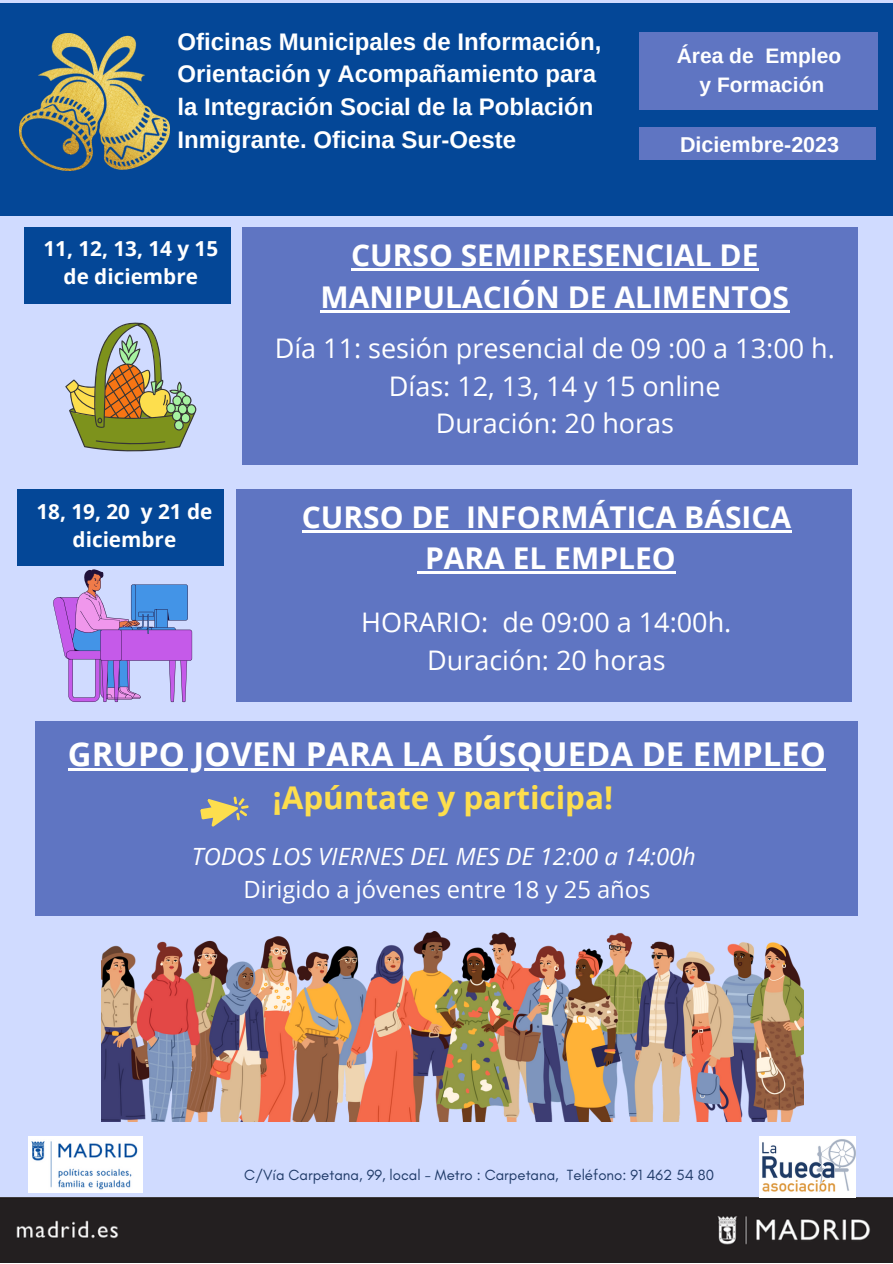
<style>
.page{position:relative;width:893px;height:1264px;background:#fff}
.page>*{position:absolute;margin:0;border:0;box-sizing:border-box;transform-origin:0 0}
.t1{font:700 32.85px "Open Sans";color:#fff}
.t2{font:700 31.35px "Open Sans";color:#fdde4d}
.t3{font:700 30px/42px "Open Sans";color:#fff;text-align:center}
.t4{font:27px "Open Sans";color:#fff}
.t5{font:700 24px/32.5px "Arimo";color:#fff}
.t6{font:italic 23.7px "Open Sans";color:#fff}
.t7{font:23.7px "Open Sans";color:#fff}
.t8{font:700 21.45px "Arimo";color:#fff}
.t9{font:700 21px "Arimo";color:#fff}
.t10{font:700 20.7px/28px "Open Sans";color:#fff;text-align:center}
.t11{font:15px "Glacial Indifference";color:#1f3a68}
</style>
<div class="page">
<div style="left:0;top:0;width:892px;height:1262px;background:#d0dbff"></div>
<div style="left:0;top:1197px;width:892px;height:65px;background:#231f20"></div>
<img style="left:759px;top:1136px;width:96px;height:60px">
<div style="left:0;top:3px;width:892px;height:213px;background:#044797"></div>
<div style="left:639px;top:32px;width:239px;height:78px;background:#5f75c2"></div>
<div style="left:639px;top:127px;width:236px;height:33px;background:#5f75c2"></div>
<img style="left:19px;top:33px;width:151px;height:137px">
<img style="left:29px;top:1136px;width:113px;height:56px">
<div style="left:35px;top:720px;width:822px;height:195px;background:#5f75c2"></div>
<hr style="left:68px;top:768px;width:565px;height:2px;background:#fff">
<hr style="left:633px;top:768px;width:193px;height:2px;background:#fff">
<svg style="left:200px;top:796px;width:49px;height:31px"></svg>
<div style="left:24px;top:227px;width:207px;height:76px;background:#044797"></div>
<div style="left:243px;top:227px;width:614px;height:237px;background:#5f75c2"></div>
<svg style="left:65px;top:322px;width:131px;height:130px"></svg>
<hr style="left:351px;top:268px;width:407px;height:3px;background:#fff">
<hr style="left:320px;top:310px;width:469px;height:3px;background:#fff">
<img style="left:102px;top:931px;width:701px;height:190px">
<div style="left:17px;top:489px;width:207px;height:77px;background:#044797"></div>
<div style="left:236px;top:489px;width:615px;height:213px;background:#5f75c2"></div>
<svg style="left:53px;top:569px;width:139px;height:133px"></svg>
<hr style="left:302px;top:530px;width:148px;height:2px;background:#fff">
<svg style="left:450px;top:530px;width:16px;height:2px"></svg>
<hr style="left:466px;top:530px;width:325px;height:2px;background:#fff">
<svg style="left:417px;top:571px;width:8px;height:3px"></svg>
<hr style="left:425px;top:571px;width:250px;height:3px;background:#fff">
<p class="t5" style="left:177px;top:25px;width:425px">Oficinas Municipales de Información,</p>
<p class="t5" style="left:177px;top:58px;width:420px">Orientación y Acompañamiento para</p>
<p class="t5" style="left:177px;top:90px;width:417px">la Integración Social de la Población<br>Inmigrante. Oficina Sur-Oeste</p>
<p class="t9" style="left:676px;top:44px;width:166px">Área de Empleo</p>
<p class="t9" style="left:699px;top:73px;width:126px">y Formación</p>
<p class="t8" style="left:680px;top:132px;width:161px">Diciembre-2023</p>
<p class="t10" style="left:43px;top:234px;width:176px">11, 12, 13, 14 y 15</p>
<p class="t10" style="left:64px;top:262px;width:136px">de diciembre</p>
<p class="t10" style="left:36px;top:496px;width:177px">18, 19, 20 y 21 de diciembre</p>
<p class="t3" style="left:320px;top:233px;width:470px">CURSO SEMIPRESENCIAL DE<br>MANIPULACIÓN DE ALIMENTOS</p>
<p class="t4" style="left:275px;top:329px;width:561px">Día 11: sesión presencial de 09 :00 a 13:00 h.</p>
<p class="t4" style="left:389px;top:367px;width:333px">Días: 12, 13, 14 y 15 online</p>
<p class="t4" style="left:435px;top:404px;width:240px">Duración: 20 horas</p>
<p class="t3" style="left:302px;top:495px;width:491px">CURSO DE INFORMÁTICA BÁSICA</p>
<p class="t3" style="left:425px;top:537px;width:252px">PARA EL EMPLEO</p>
<p class="t4" style="left:361px;top:603px;width:371px">HORARIO: de 09:00 a 14:00h.</p>
<p class="t4" style="left:427px;top:640px;width:240px">Duración: 20 horas</p>
<p class="t1" style="left:68px;top:731px;width:759px">GRUPO JOVEN PARA LA BÚSQUEDA DE EMPLEO</p>
<p class="t2" style="left:273px;top:775px;width:342px">¡Apúntate y participa!</p>
<p class="t6" style="left:192px;top:839px;width:505px">TODOS LOS VIERNES DEL MES DE 12:00 a 14:00h</p>
<p class="t7" style="left:243px;top:872px;width:408px">Dirigido a jóvenes entre 18 y 25 años</p>
<p class="t11" style="left:244px;top:1165px;width:471px">C/Vía Carpetana, 99, local - Metro : Carpetana, Teléfono: 91 462 54 80</p>
</div>
